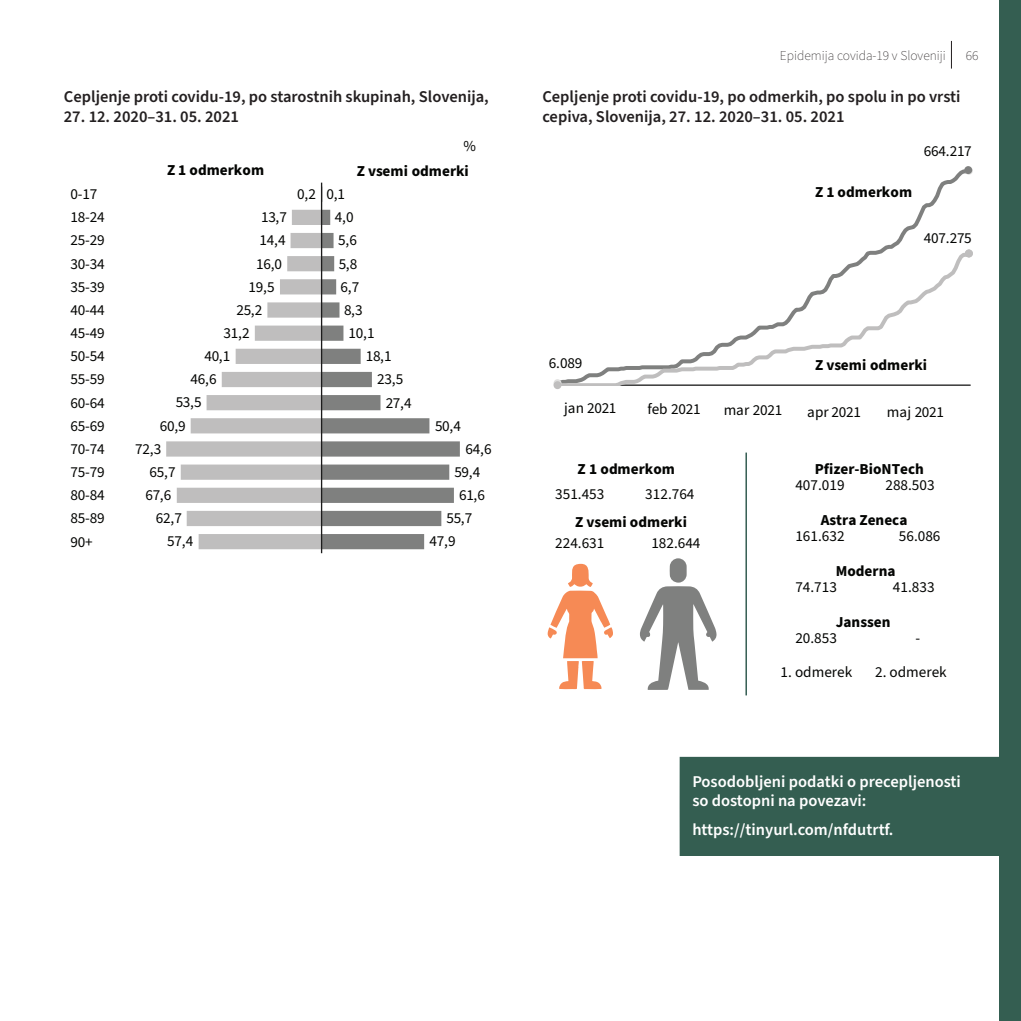
<style>
.page{position:relative;width:1021px;height:1021px;background:#fff}
.page>*{position:absolute;margin:0;border:0;box-sizing:border-box;transform-origin:0 0}
.slika{font:600 16.5px/19.8px "Source Sans Pro";color:#231f20}
.poudarek{font:600 16.5px/19.8px "Source Sans Pro";color:#fff}
.t1{font:15.15px/23.1px "Source Sans Pro";letter-spacing:-.02em;color:#040503}
.t2{font:700 15.15px "Source Sans Pro";color:#040503}
.t3{font:15.15px "Source Sans Pro";color:#040503}
.t4{font:200 13.5px "Source Sans Pro";color:#231f20}
</style>
<div class="page">
<svg style="left:951px;top:41px;width:1px;height:28px"></svg>
<div style="left:999px;top:0;width:21px;height:1020px;background:#345e51"></div>
<svg style="left:322px;top:187px;width:138px;height:362px"></svg>
<svg style="left:166px;top:187px;width:155px;height:362px"></svg>
<hr style="left:321px;top:183px;width:1px;height:370px;background:#1c1c1c">
<svg style="left:882px;top:169px;width:83px;height:79px"></svg>
<svg style="left:560px;top:248px;width:410px;height:138px"></svg>
<div style="left:553px;top:379px;width:8px;height:8px;background:#dfdfde;border-radius:50%"></div>
<div style="left:964px;top:167px;width:8px;height:8px;background:#c1c2c1;border-radius:50%"></div>
<div style="left:553px;top:381px;width:8px;height:8px;background:#bfbebe;border-radius:50%"></div>
<div style="left:964px;top:249px;width:8px;height:8px;background:#bfbebe;border-radius:50%"></div>
<div style="left:964px;top:166px;width:8px;height:8px;background:#7f807f;border-radius:50%"></div>
<hr style="left:745px;top:452px;width:2px;height:243px;background:#355e53">
<svg style="left:640px;top:558px;width:76px;height:132px"></svg>
<svg style="left:547px;top:564px;width:66px;height:125px"></svg>
<div style="left:679px;top:756px;width:320px;height:100px;background:#345e51"></div>
<p class="slika" style="left:64px;top:87px;width:426px">Cepljenje proti covidu-19, po starostnih skupinah, Slovenija,</p>
<p class="slika" style="left:64px;top:107px;width:177px">27. 12. 2020–31. 05. 2021</p>
<p class="t1" style="left:463px;top:135px;width:14px">%</p>
<p class="t2" style="left:167px;top:160px;width:99px">Z 1 odmerkom</p>
<p class="t2" style="left:357px;top:161px;width:113px">Z vsemi odmerki</p>
<p class="t1" style="left:297px;top:183px;width:20px">0,2</p>
<p class="t1" style="left:70px;top:183px;width:36px">0-17<br>18-24<br>25-29<br>30-34<br>35-39<br>40-44<br>45-49<br>50-54<br>55-59<br>60-64<br>65-69<br>70-74<br>75-79<br>80-84<br>85-89<br>90+</p>
<p class="t1" style="left:326px;top:183px;width:20px">0,1</p>
<p class="t1" style="left:261px;top:206px;width:28px">13,7</p>
<p class="t1" style="left:259px;top:229px;width:28px">14,4</p>
<p class="t1" style="left:256px;top:252px;width:28px">16,0</p>
<p class="t1" style="left:249px;top:275px;width:28px">19,5</p>
<p class="t1" style="left:236px;top:299px;width:28px">25,2</p>
<p class="t1" style="left:223px;top:322px;width:28px">31,2</p>
<p class="t1" style="left:204px;top:345px;width:28px">40,1</p>
<p class="t1" style="left:190px;top:368px;width:28px">46,6</p>
<p class="t1" style="left:176px;top:391px;width:28px">53,5</p>
<p class="t1" style="left:160px;top:414px;width:28px">60,9</p>
<p class="t1" style="left:135px;top:437px;width:28px">72,3</p>
<p class="t1" style="left:149px;top:461px;width:28px">65,7</p>
<p class="t1" style="left:145px;top:484px;width:28px">67,6</p>
<p class="t1" style="left:156px;top:507px;width:28px">62,7</p>
<p class="t1" style="left:167px;top:530px;width:28px">57,4</p>
<p class="t1" style="left:335px;top:206px;width:20px">4,0</p>
<p class="t1" style="left:338px;top:229px;width:20px">5,6</p>
<p class="t1" style="left:338px;top:252px;width:20px">5,8</p>
<p class="t1" style="left:340px;top:275px;width:20px">6,7</p>
<p class="t1" style="left:344px;top:299px;width:20px">8,3</p>
<p class="t1" style="left:348px;top:322px;width:28px">10,1</p>
<p class="t1" style="left:366px;top:345px;width:28px">18,1</p>
<p class="t1" style="left:377px;top:368px;width:28px">23,5</p>
<p class="t1" style="left:385px;top:391px;width:28px">27,4</p>
<p class="t1" style="left:435px;top:414px;width:28px">50,4</p>
<p class="t1" style="left:465px;top:438px;width:28px">64,6</p>
<p class="t1" style="left:454px;top:461px;width:28px">59,4</p>
<p class="t1" style="left:459px;top:484px;width:28px">61,6</p>
<p class="t1" style="left:446px;top:507px;width:28px">55,7</p>
<p class="t1" style="left:429px;top:530px;width:28px">47,9</p>
<p class="t4" style="left:780px;top:46px;width:167px">Epidemija covida-19 v Sloveniji</p>
<p class="t4" style="left:965px;top:46px;width:14px">66</p>
<p class="slika" style="left:542px;top:87px;width:419px">Cepljenje proti covidu-19, po odmerkih, po spolu in po vrsti cepiva, Slovenija, 27. 12. 2020–31. 05. 2021</p>
<p class="t1" style="left:549px;top:352px;width:35px">6.089</p>
<p class="t2" style="left:815px;top:182px;width:99px">Z 1 odmerkom</p>
<p class="t1" style="left:923px;top:140px;width:49px">664.217</p>
<p class="t1" style="left:923px;top:227px;width:49px">407.275</p>
<p class="t2" style="left:815px;top:354px;width:114px">Z vsemi odmerki</p>
<p class="t1" style="left:564px;top:397px;width:54px">jan 2021</p>
<p class="t1" style="left:647px;top:398px;width:55px">feb 2021</p>
<p class="t1" style="left:723px;top:399px;width:60px">mar 2021</p>
<p class="t1" style="left:807px;top:400px;width:55px">apr 2021</p>
<p class="t1" style="left:886px;top:400px;width:59px">maj 2021</p>
<p class="t2" style="left:577px;top:458px;width:99px">Z 1 odmerkom</p>
<p class="t1" style="left:555px;top:483px;width:51px">351.453</p>
<p class="t1" style="left:645px;top:483px;width:51px">312.764</p>
<p class="t1" style="left:555px;top:532px;width:51px">224.631</p>
<p class="t1" style="left:651px;top:532px;width:51px">182.644</p>
<p class="t2" style="left:575px;top:511px;width:114px">Z vsemi odmerki</p>
<p class="t2" style="left:814px;top:458px;width:111px">Pfizer-BioNTech</p>
<p class="t1" style="left:795px;top:474px;width:51px">407.019</p>
<p class="t1" style="left:885px;top:474px;width:51px">288.503</p>
<p class="t2" style="left:820px;top:509px;width:88px">Astra Zeneca</p>
<p class="t1" style="left:795px;top:525px;width:51px">161.632</p>
<p class="t1" style="left:898px;top:525px;width:43px">56.086</p>
<p class="t2" style="left:835px;top:560px;width:61px">Moderna</p>
<p class="t1" style="left:795px;top:576px;width:43px">74.713</p>
<p class="t1" style="left:893px;top:576px;width:43px">41.833</p>
<p class="t2" style="left:835px;top:611px;width:56px">Janssen</p>
<p class="t1" style="left:795px;top:627px;width:43px">20.853</p>
<p class="t1" style="left:915px;top:627px;width:6px">-</p>
<p class="t3" style="left:780px;top:661px;width:73px">1. odmerek</p>
<p class="t3" style="left:875px;top:661px;width:73px">2. odmerek</p>
<p class="poudarek" style="left:692px;top:771px;width:270px">Posodobljeni podatki o precepljenosti so dostopni na povezavi:</p>
<p class="poudarek" style="left:692px;top:819px;width:202px">https://tinyurl.com/nfdutrtf.</p>
</div>
